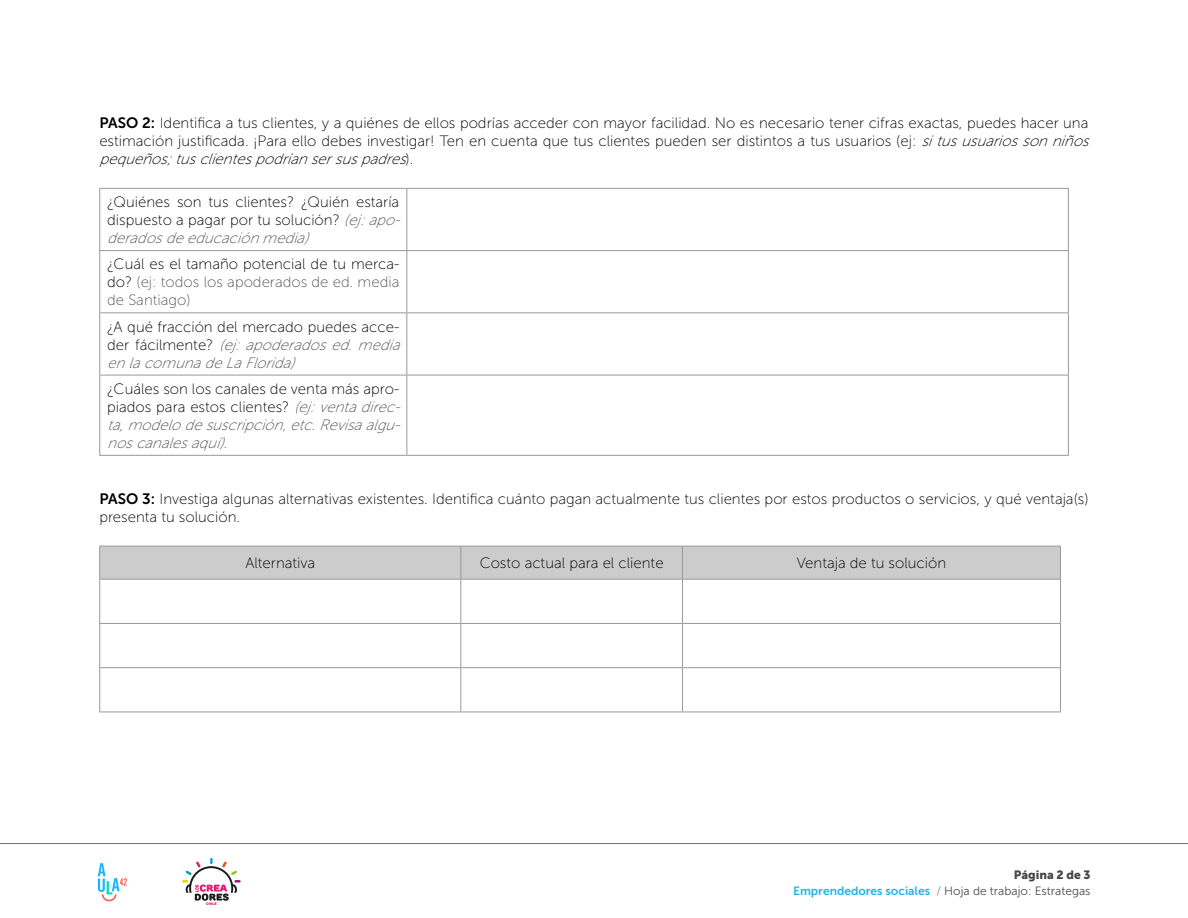
<style>
.page{position:relative;width:1188px;height:918px;background:#fff}
.page>*{position:absolute;margin:0;border:0;box-sizing:border-box;transform-origin:0 0}
.P_10_100{font:15px/18px "Museo Sans 100";color:#000}
.P_10_100-2{font:italic 15px/18px "Museo Sans 100";color:#555}
.P_10_100-3{font:15px/18px "Museo Sans 100";color:#555;text-align:justify}
.t1{font:12px "Museo Sans 300";color:#4d4d4d}
.t2{font:12px "Museo Sans 900";color:#474646}
.s1{font-family:"Museo Sans 700"}
.s2{font-style:italic}
.s3{font-style:italic;color:#555}
.s4{color:#000}
.s5{font-style:normal;color:#000}
.s6{font-family:"Museo Sans 700";color:#21b5ea}
.s7{font-family:"Museo Sans 100"}
</style>
<div class="page">
<hr style="left:0;top:843px;width:1188px;height:1px;background:#707070">
<svg style="left:98px;top:863px;width:29px;height:38px"></svg>
<svg style="left:182px;top:858px;width:59px;height:47px"></svg>
<hr style="left:99px;top:188px;width:308px;height:1px;background:#999">
<hr style="left:99px;top:189px;width:1px;height:61px;background:#999">
<hr style="left:407px;top:188px;width:662px;height:1px;background:#999">
<hr style="left:406px;top:189px;width:1px;height:61px;background:#999">
<hr style="left:1068px;top:189px;width:1px;height:61px;background:#999">
<hr style="left:99px;top:250px;width:308px;height:1px;background:#999">
<hr style="left:99px;top:251px;width:1px;height:61px;background:#999">
<hr style="left:407px;top:250px;width:662px;height:1px;background:#999">
<hr style="left:406px;top:251px;width:1px;height:61px;background:#999">
<hr style="left:1068px;top:251px;width:1px;height:61px;background:#999">
<hr style="left:99px;top:312px;width:308px;height:1px;background:#999">
<hr style="left:99px;top:313px;width:1px;height:62px;background:#999">
<hr style="left:407px;top:312px;width:662px;height:1px;background:#999">
<hr style="left:406px;top:313px;width:1px;height:62px;background:#999">
<hr style="left:1068px;top:313px;width:1px;height:62px;background:#999">
<hr style="left:99px;top:375px;width:308px;height:1px;background:#999">
<hr style="left:99px;top:375px;width:1px;height:80px;background:#999">
<hr style="left:407px;top:375px;width:662px;height:1px;background:#999">
<hr style="left:406px;top:375px;width:1px;height:80px;background:#999">
<hr style="left:1068px;top:375px;width:1px;height:80px;background:#999">
<hr style="left:99px;top:455px;width:308px;height:1px;background:#999">
<hr style="left:407px;top:455px;width:662px;height:1px;background:#999">
<div style="left:100px;top:547px;width:960px;height:32px;background:#ccc"></div>
<hr style="left:99px;top:546px;width:362px;height:1px;background:#999">
<hr style="left:99px;top:546px;width:1px;height:33px;background:#999">
<hr style="left:461px;top:546px;width:221px;height:1px;background:#999">
<hr style="left:460px;top:546px;width:1px;height:33px;background:#999">
<hr style="left:682px;top:546px;width:379px;height:1px;background:#999">
<hr style="left:682px;top:546px;width:1px;height:33px;background:#999">
<hr style="left:1060px;top:546px;width:1px;height:33px;background:#999">
<hr style="left:99px;top:579px;width:362px;height:1px;background:#999">
<hr style="left:99px;top:580px;width:1px;height:43px;background:#999">
<hr style="left:461px;top:579px;width:221px;height:1px;background:#999">
<hr style="left:460px;top:580px;width:1px;height:43px;background:#999">
<hr style="left:682px;top:579px;width:379px;height:1px;background:#999">
<hr style="left:682px;top:580px;width:1px;height:43px;background:#999">
<hr style="left:1060px;top:580px;width:1px;height:43px;background:#999">
<hr style="left:99px;top:623px;width:362px;height:1px;background:#999">
<hr style="left:99px;top:624px;width:1px;height:43px;background:#999">
<hr style="left:461px;top:623px;width:221px;height:1px;background:#999">
<hr style="left:460px;top:624px;width:1px;height:43px;background:#999">
<hr style="left:682px;top:623px;width:379px;height:1px;background:#999">
<hr style="left:682px;top:624px;width:1px;height:43px;background:#999">
<hr style="left:1060px;top:624px;width:1px;height:43px;background:#999">
<hr style="left:99px;top:667px;width:362px;height:1px;background:#999">
<hr style="left:99px;top:668px;width:1px;height:44px;background:#999">
<hr style="left:461px;top:667px;width:221px;height:1px;background:#999">
<hr style="left:460px;top:668px;width:1px;height:44px;background:#999">
<hr style="left:682px;top:667px;width:379px;height:1px;background:#999">
<hr style="left:682px;top:668px;width:1px;height:44px;background:#999">
<hr style="left:1060px;top:668px;width:1px;height:44px;background:#999">
<hr style="left:99px;top:712px;width:362px;height:1px;background:#999">
<hr style="left:461px;top:712px;width:221px;height:1px;background:#999">
<hr style="left:682px;top:712px;width:379px;height:1px;background:#999">
<p class="P_10_100" style="left:99px;top:114px;width:996px"><span class="s1">PASO 2:</span> Identifica a tus clientes, y a quiénes de ellos podrías acceder con mayor facilidad. No es necesario tener cifras exactas, puedes hacer una estimación justificada. ¡Para ello debes investigar! Ten en cuenta que tus clientes pueden ser distintos a tus usuarios (ej: <span class="s2">sitususuariossonniños pequeños;tusclientespodríansersuspadres</span>) .</p>
<p class="P_10_100" style="left:107px;top:193px;width:299px">¿Quiénes son tus clientes? ¿Quién estaría dispuesto a pagar por tu solución? <span class="s3">(ej:apo&shy;deradosdeeducaciónmedia)</span></p>
<p class="P_10_100-3" style="left:107px;top:255px;width:294px"><span class="s4">¿Cuál es el tamaño potencial de tu merca&shy;do?</span> (ej: todos los apoderados de ed. media de Santiago)</p>
<p class="P_10_100" style="left:107px;top:318px;width:299px">¿A qué fracción del mercado puedes acce&shy;d e r f á c i l m e n t e ? <span class="s3">(ej:apoderadosed.media enlacomunadeLaFlorida)</span></p>
<p class="P_10_100-2" style="left:107px;top:380px;width:299px"><span class="s5">¿Cuáles son los canales de venta más apro&shy;piados para estos clientes?</span> (ej:ventadirec&shy;ta,modelodesuscripción,etc.Revisaalgu&shy;noscanalesaquí).</p>
<p class="P_10_100" style="left:99px;top:490px;width:991px"><span class="s1">PASO 3:</span> Investiga algunas alternativas existentes. Identifica cuánto pagan actualmente tus clientes por estos productos o servicios, y qué ventaja(s) presenta tu solución.</p>
<p class="P_10_100" style="left:245px;top:554px;width:71px">Alternativa</p>
<p class="P_10_100" style="left:480px;top:554px;width:185px">Costo actual para el cliente</p>
<p class="P_10_100" style="left:797px;top:554px;width:151px">Ventaja de tu solución</p>
<p class="t2" style="left:1014px;top:868px;width:78px">Página 2 de 3</p>
<p class="t1" style="left:793px;top:885px;width:299px"><span class="s6">Emprendedores sociales</span> <span class="s7">/</span> Hoja de trabajo: Estrategas</p>
</div>
